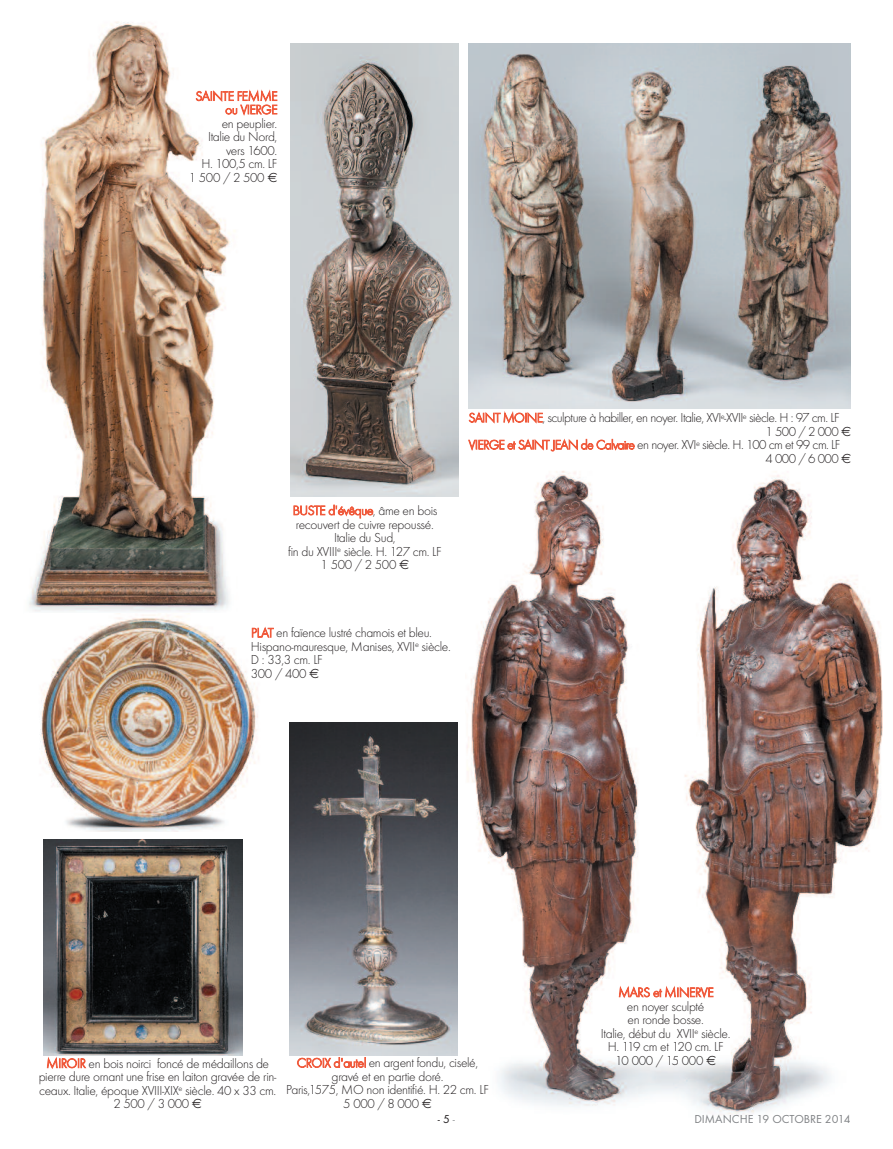
<style>
.page{position:relative;width:893px;height:1149px;background:#fff}
.page>*{position:absolute;margin:0;border:0;box-sizing:border-box;transform-origin:0 0}
.t1{font:300 13.5px/13.5px "Futura T";letter-spacing:-.025em;color:#231f20;text-align:center}
.t2{font:300 13.5px/13.5px "Futura T";letter-spacing:-.025em;color:#f05a3c;text-align:right}
.t3{font:12px "Futura T";color:#808285}
.s1{color:#231f20}
.s2{color:#f05a3c}
</style>
<div class="page">
<img style="left:29px;top:21px;width:206px;height:590px">
<img style="left:43px;top:839px;width:199px;height:215px">
<img style="left:40px;top:613px;width:219px;height:218px">
<img style="left:290px;top:722px;width:167px;height:332px">
<img style="left:291px;top:44px;width:168px;height:453px">
<img style="left:467px;top:471px;width:416px;height:644px">
<img style="left:469px;top:43px;width:382px;height:365px">
<svg style="left:706px;top:1054px;width:10px;height:10px"></svg>
<p class="t2" style="left:196px;top:89px;width:84px">SAINTE FEMME ou VIERGE</p>
<p class="t1" style="left:222px;top:116px;width:57px">en peuplier.</p>
<p class="t1" style="left:208px;top:130px;width:71px">Italie du Nord,</p>
<p class="t1" style="left:226px;top:143px;width:53px">vers 1600.</p>
<p class="t1" style="left:201px;top:157px;width:77px">H. 100,5 cm. LF</p>
<p class="t1" style="left:189px;top:170px;width:77px">1 500 / 2 500</p>
<p class="t2" style="left:293px;top:503px;width:146px">BUSTE d'évêque<span class="s1">, âme en bois</span></p>
<p class="t1" style="left:296px;top:517px;width:139px">recouvert de cuivre repoussé.</p>
<p class="t1" style="left:334px;top:530px;width:63px">Italie du Sud,</p>
<p class="t1" style="left:288px;top:544px;width:155px">fin du XVIII<sup>e</sup> siècle. H. 127 cm. LF</p>
<p class="t1" style="left:321px;top:557px;width:77px">1 500 / 2 500</p>
<p class="t1" style="left:469px;top:410px;width:373px;text-align:right"><span class="s2">SAINT MOINE</span>, sculpture à habiller, en noyer. Italie, XVI<sup>e</sup>-XVII<sup>e</sup> siècle. H : 97 cm. LF 1500/2000<br><span class="s2">VIERGE et SAINT JEAN de Calvaire</span> en noyer. XVI<sup>e</sup> siècle. H. 100 cm et 99 cm. LF 4000/6000</p>
<p class="t1" style="left:251px;top:626px;width:201px;text-align:left"><span class="s2">PLAT</span> en faïence lustré chamois et bleu.<br>Hispano-mauresque, Manises, XVII<sup>e</sup> siècle.<br>D : 33,3 cm. LF<br>300 / 400</p>
<p class="t2" style="left:618px;top:985px;width:97px">MARS et MINERVE</p>
<p class="t1" style="left:601px;top:998px;width:131px">en noyer sculpté<br>en ronde bosse.<br>Italie, début du XVII<sup>e</sup> siècle.<br>H. 119 cm et 120 cm. LF</p>
<p class="t1" style="left:46px;top:1056px;width:224px"><span class="s2">MIROIR</span> en bois noirci foncé de médaillons de</p>
<p class="t1" style="left:39px;top:1069px;width:239px">pierre dure ornant une frise en laiton gravée de rin-</p>
<p class="t1" style="left:39px;top:1083px;width:239px">ceaux. Italie, époque XVIII-XIX<sup>e</sup> siècle. 40 x 33 cm.</p>
<p class="t1" style="left:113px;top:1096px;width:77px">2 500 / 3 000</p>
<p class="t1" style="left:297px;top:1055px;width:183px"><span class="s2">CROIX d'autel</span> en argent fondu, ciselé,</p>
<p class="t1" style="left:615px;top:1052px;width:90px">10 000 / 15 000</p>
<p class="t1" style="left:332px;top:1069px;width:113px">gravé et en partie doré.</p>
<p class="t1" style="left:286px;top:1082px;width:204px">Paris,1575, MO non identifié. H. 22 cm. LF</p>
<p class="t1" style="left:343px;top:1096px;width:77px">5 000 / 8 000</p>
<p class="t3" style="left:694px;top:1110px;width:158px">DIMANCHE 19 OCTOBRE 2014</p>
</div>
